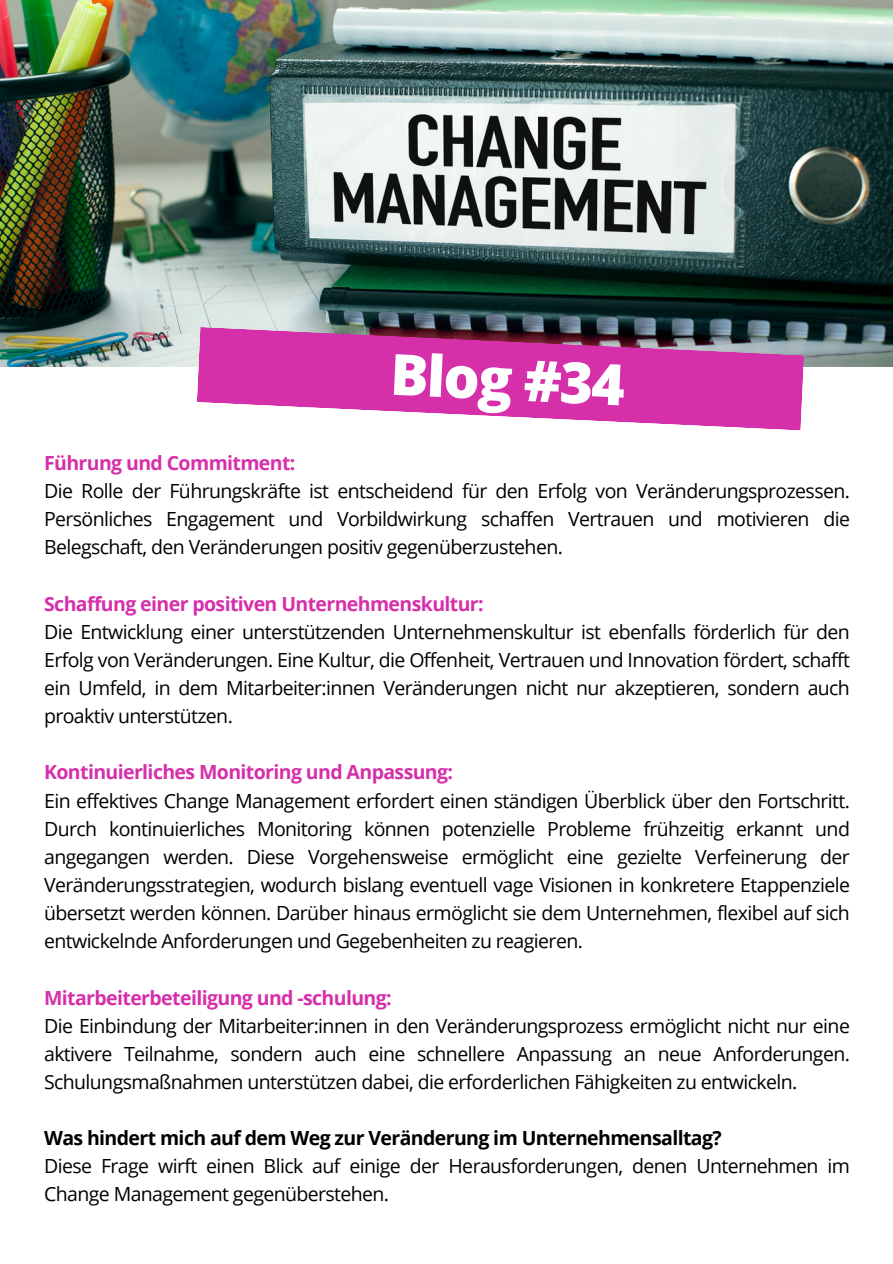
<style>
.page{position:relative;width:893px;height:1264px;background:#fff}
.page>*{position:absolute;margin:0;border:0;box-sizing:border-box;transform-origin:0 0}
.t1{font:800 57px "Open Sans";color:#fff}
.t2{font:19.5px/28.2px "Open Sans";letter-spacing:-.03em;color:#000;text-align:justify}
.t3{font:700 19.5px "Open Sans";letter-spacing:-.03em;color:#d62faa}
.t4{font:700 19.5px "Open Sans";letter-spacing:-.03em;color:#000}
</style>
<div class="page">
<img style="left:0;top:0;width:892px;height:367px">
<svg style="left:197px;top:327px;width:607px;height:103px;fill:#d62faa"></svg>
<h1 class="t1" style="left:392px;top:333px;width:236px;rotate:3deg">Blog #34</h1>
<p class="t3" style="left:44px;top:449px;width:253px">Führung und Commitment:</p>
<p class="t2" style="left:44px;top:476px;width:807px">Die Rolle der Führungskräfte ist entscheidend für den Erfolg von Veränderungsprozessen.<br>Persönliches Engagement und Vorbildwirkung schaffen Vertrauen und motivieren die Belegschaft, den Veränderungen positiv gegenüberzustehen.</p>
<p class="t3" style="left:44px;top:589px;width:441px">Schaffung einer positiven Unternehmenskultur:</p>
<p class="t2" style="left:44px;top:617px;width:807px">Die Entwicklung einer unterstützenden Unternehmenskultur ist ebenfalls förderlich für den Erfolg von Veränderungen. Eine Kultur, die Offenheit, Vertrauen und Innovation fördert, schafft ein Umfeld, in dem Mitarbeiter:innen Veränderungen nicht nur akzeptieren, sondern auch proaktiv unterstützen.</p>
<p class="t3" style="left:44px;top:758px;width:410px">Kontinuierliches Monitoring und Anpassung:</p>
<p class="t2" style="left:44px;top:785px;width:807px">Ein effektives Change Management erfordert einen ständigen Überblick über den Fortschritt.<br>Durch kontinuierliches Monitoring können potenzielle Probleme frühzeitig erkannt und angegangen werden. Diese Vorgehensweise ermöglicht eine gezielte Verfeinerung der Veränderungsstrategien, wodurch bislang eventuell vage Visionen in konkretere Etappenziele übersetzt werden können. Darüber hinaus ermöglicht sie dem Unternehmen, flexibel auf sich entwickelnde Anforderungen und Gegebenheiten zu reagieren.</p>
<p class="t3" style="left:44px;top:983px;width:349px">Mitarbeiterbeteiligung und -schulung:</p>
<p class="t2" style="left:44px;top:1010px;width:807px">Die Einbindung der Mitarbeiter:innen in den Veränderungsprozess ermöglicht nicht nur eine aktivere Teilnahme, sondern auch eine schnellere Anpassung an neue Anforderungen.<br>Schulungsmaßnahmen unterstützen dabei, die erforderlichen Fähigkeiten zu entwickeln.</p>
<p class="t4" style="left:44px;top:1124px;width:679px">Was hindert mich auf dem Weg zur Veränderung im Unternehmensalltag?</p>
<p class="t2" style="left:44px;top:1151px;width:807px">Diese Frage wirft einen Blick auf einige der Herausforderungen, denen Unternehmen im<br>Change Management gegenüberstehen.</p>
</div>
